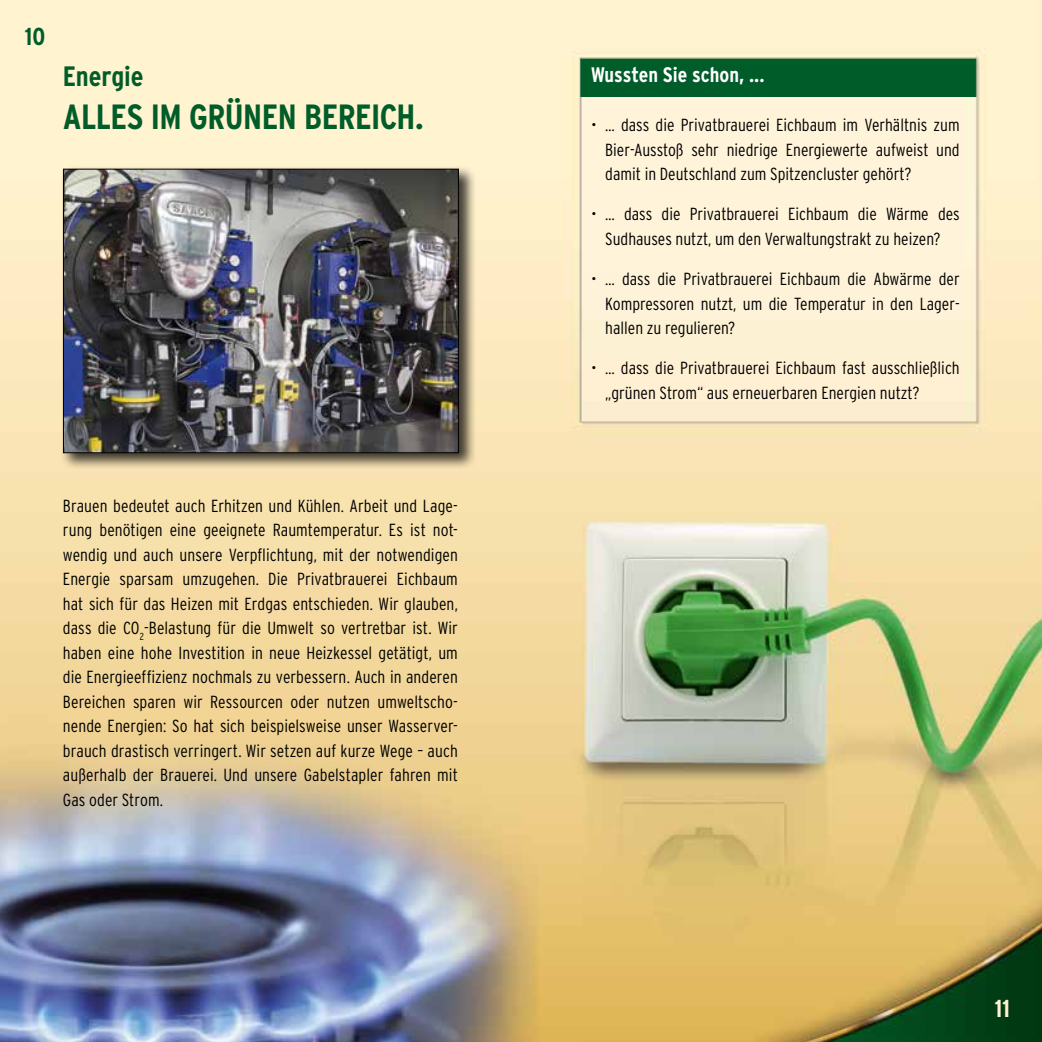
<style>
.page{position:relative;width:1042px;height:1042px;background:#fff}
.page>*{position:absolute;margin:0;border:0;box-sizing:border-box;transform-origin:0 0}
.t1{font:700 condensed 35px "Interstate";letter-spacing:-.02em;color:#005c29}
.t2{font:700 condensed 28px "Interstate";letter-spacing:-.005em;color:#005c29}
.t3{font:700 condensed 24.5px "Interstate";color:#fff2cd}
.t4{font:700 condensed 24.5px "Interstate";color:#005c29}
.t5{font:700 condensed 21px "Interstate";color:#fff}
.t6{font:300 condensed 17.5px/24.5px "Interstate";color:#000;text-align:justify}
</style>
<div class="page">
<img style="left:0;top:0;width:1042px;height:1042px">
<div style="left:580px;top:59px;width:396px;height:38px;background:#005c29"></div>
<div style="left:61px;top:165px;width:416px;height:304px;background:#000;opacity:.75"></div>
<img style="left:65px;top:171px;width:392px;height:280px">
<div style="left:63px;top:169px;width:396px;height:284px;border:1px solid #000"></div>
<h3 class="t4" style="left:25px;top:22px;width:22px">10</h3>
<h2 class="t2" style="left:63px;top:60px;width:82px">Energie</h2>
<h1 class="t1" style="left:63px;top:98px;width:362px">ALLES IM GRÜNEN BEREICH.</h1>
<p class="t6" style="left:63px;top:493px;width:396px">Brauen bedeutet auch Erhitzen und Kühlen. Arbeit und Lage&shy;rung benötigen eine geeignete Raumtemperatur. Es ist not&shy;wendig und auch unsere Verpflichtung, mit der notwendigen Energie sparsam umzugehen. Die Privatbrauerei Eichbaum hat sich für das Heizen mit Erdgas entschieden. Wir glauben, dass die CO<sub>2</sub>-Belastung für die Umwelt so vertretbar ist. Wir haben eine hohe Investition in neue Heizkessel getätigt, um die Energieeffizienz nochmals zu verbessern. Auch in anderen Bereichen sparen wir Ressourcen oder nutzen umweltscho&shy;nende Energien: So hat sich beispielsweise unser Wasserver&shy;brauch drastisch verringert. Wir setzen auf kurze Wege – auch außerhalb der Brauerei. Und unsere Gabelstapler fahren mit Gas oder Strom.</p>
<p class="t5" style="left:591px;top:63px;width:175px">Wussten Sie schon, ...</p>
<p class="t6" style="left:605px;top:113px;width:356px;text-indent:-14px">• … dass die Privatbrauerei Eichbaum im Verhältnis zum Bier-Ausstoß sehr niedrige Energiewerte aufweist und damit in Deutschland zum Spitzencluster gehört?</p>
<p class="t6" style="left:591px;top:202px;width:370px;text-align:center">• … dass die Privatbrauerei Eichbaum die Wärme des<br>Sudhauses nutzt, um den Verwaltungstrakt zu heizen?</p>
<p class="t6" style="left:605px;top:267px;width:356px;text-indent:-14px">• … dass die Privatbrauerei Eichbaum die Abwärme der Kompressoren nutzt, um die Temperatur in den Lager&shy;hallen zu regulieren?</p>
<p class="t6" style="left:605px;top:356px;width:356px;text-indent:-14px">• … dass die Privatbrauerei Eichbaum fast ausschließlich „grünen Strom“ aus erneuerbaren Energien nutzt?</p>
<h3 class="t3" style="left:995px;top:995px;width:17px">11</h3>
</div>
